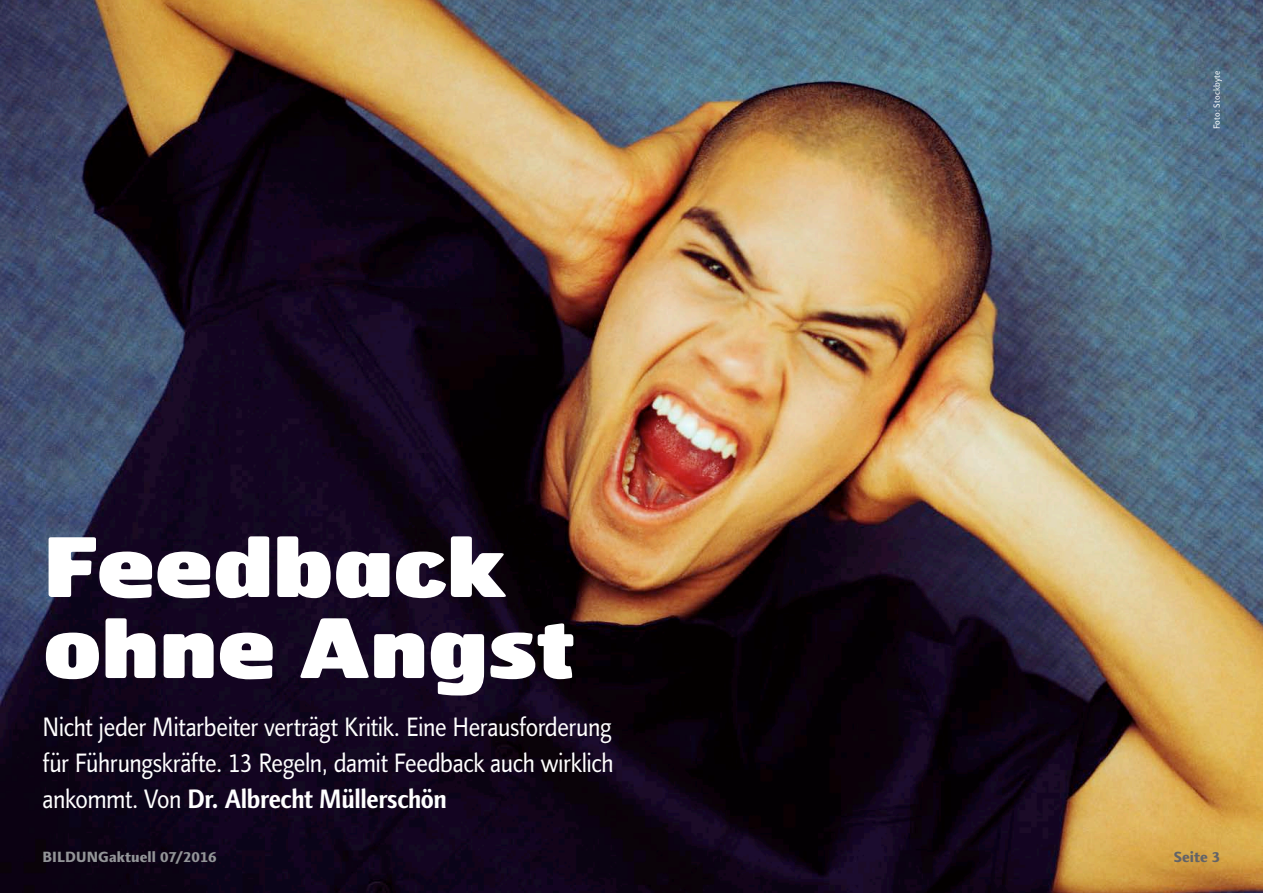
<style>
.page{position:relative;width:1263px;height:893px;background:#fff}
.page>*{position:absolute;margin:0;border:0;box-sizing:border-box;transform-origin:0 0}
.t1{font:900 81.6px/81px "Hermes";letter-spacing:-.015em;color:#fff;scale:1.18 1}
.t2{font:27px/36px "Linotype Finnegan";letter-spacing:-.015em;color:#fff;text-align:justify;scale:.9 1}
.t3{font:800 15px "Linotype Finnegan";letter-spacing:.005em;color:#939598}
.t4{font:800 15px "Linotype Finnegan";letter-spacing:.005em;color:#636366}
.t5{font:9px "Linotype Finnegan";letter-spacing:.015em;color:#fff}
.s1{font-weight:700}
</style>
<div class="page">
<img style="left:0;top:0;width:1263px;height:893px">
<h1 class="t1" style="left:43px;top:523px;width:454px">Feedback ohne Angst</h1>
<p class="t2" style="left:43px;top:709px;width:636px">Nicht jeder Mitarbeiter verträgt Kritik. Eine Herausforderung für Führungskräfte. 13 Regeln, damit Feedback auch wirklich ankommt. Von <span class="s1">Dr. Albrecht Müllerschön</span></p>
<p class="t5" style="left:1212px;top:129px;width:60px;rotate:-90deg">Foto: Stockbyte</p>
<p class="t3" style="left:43px;top:848px;width:175px">BILDUNGaktuell 07/2016</p>
<p class="t4" style="left:1174px;top:848px;width:48px">Seite 3</p>
</div>
